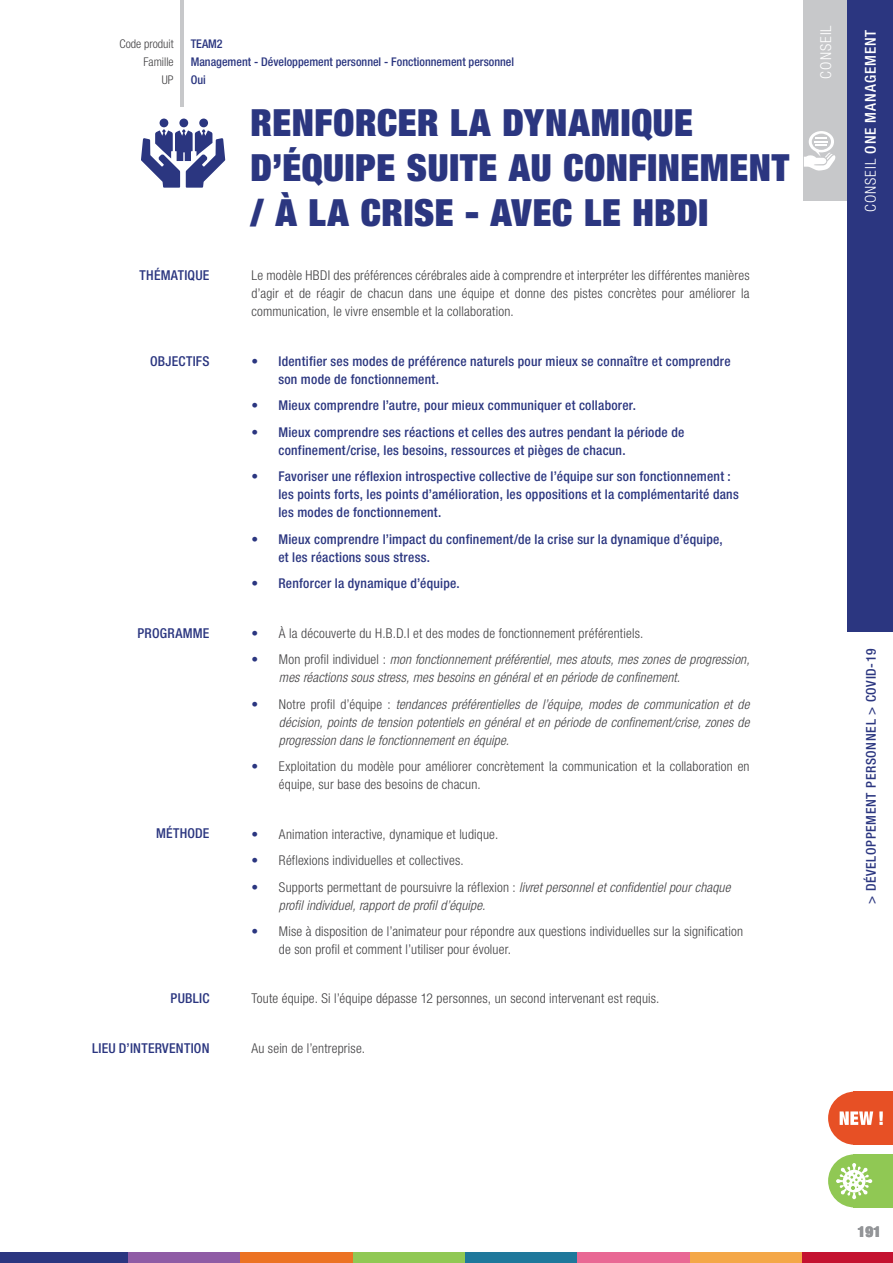
<style>
.page{position:relative;width:893px;height:1263px;background:#fff}
.page>*{position:absolute;margin:0;border:0;box-sizing:border-box;transform-origin:0 0}
.t1{font:900 expanded 37.5px/45px "Helvetica Neue";letter-spacing:.015em;color:#2b3680}
.t2{font:500 condensed 15px "Helvetica Neue";letter-spacing:.06em;color:#fff}
.t3{font:300 condensed 15px "Helvetica Neue";letter-spacing:.07em;color:#fff}
.t4{font:900 expanded 15px "Helvetica Neue";color:#939598}
.t5{font:500 condensed 13.65px "Helvetica Neue";letter-spacing:.015em;color:#2b3680}
.t6{font:300 condensed 13.5px/18px "Helvetica Neue";letter-spacing:.015em;color:#414042}
.t7{font:500 condensed 13.5px/18px "Helvetica Neue";letter-spacing:.02em;color:#2b3680}
.t8{font:italic 300 condensed 13.5px/18px "Helvetica Neue";letter-spacing:.015em;color:#414042}
.t9{font:500 condensed 13.5px "Helvetica Neue";letter-spacing:.05em;color:#2b3680}
.t10{font:500 condensed 12px "Helvetica Neue";color:#2b3680}
.t11{font:300 condensed 12px "Helvetica Neue";color:#414042}
.s1{color:#2b3680}
.s2{font-style:normal;color:#2b3680}
.s3{font-style:normal}
.s4{font-weight:300}
</style>
<div class="page">
<div style="left:689px;top:1252px;width:113px;height:11px;background:#f4a747"></div>
<div style="left:577px;top:1252px;width:112px;height:11px;background:#e96894"></div>
<div style="left:464px;top:1252px;width:113px;height:11px;background:#1f789b"></div>
<div style="left:352px;top:1252px;width:113px;height:11px;background:#90c854"></div>
<div style="left:240px;top:1252px;width:112px;height:11px;background:#ec7223"></div>
<div style="left:127px;top:1252px;width:113px;height:11px;background:#8f5ca5"></div>
<div style="left:0;top:1252px;width:128px;height:11px;background:#2b3680"></div>
<div style="left:802px;top:1252px;width:91px;height:11px;background:#c41230"></div>
<hr style="left:180px;top:0;width:4px;height:106px;background:#c7c8ca">
<div style="left:804px;top:0;width:43px;height:201px;background:#c7c8ca"></div>
<svg style="left:804px;top:131px;width:31px;height:40px"></svg>
<div style="left:847px;top:0;width:46px;height:631px;background:#2b3680"></div>
<div style="left:179px;top:119px;width:9px;height:8px;background:#2b3680;border-radius:50%"></div>
<div style="left:199px;top:119px;width:9px;height:8px;background:#2b3680;border-radius:50%"></div>
<svg style="left:141px;top:129px;width:84px;height:59px"></svg>
<div style="left:160px;top:119px;width:8px;height:8px;background:#2b3680;border-radius:50%"></div>
<div style="left:853px;top:1154px;width:40px;height:53px;background:#90c854"></div>
<div style="left:828px;top:1154px;width:53px;height:53px;background:#90c854;border-radius:50%"></div>
<svg style="left:836px;top:1163px;width:36px;height:36px"></svg>
<div style="left:853px;top:1091px;width:40px;height:54px;background:#e75025"></div>
<div style="left:828px;top:1091px;width:53px;height:54px;background:#e75025;border-radius:50%"></div>
<svg style="left:840px;top:1111px;width:43px;height:14px"></svg>
<p class="t11" style="left:120px;top:37px;width:56px">Code produit</p>
<p class="t10" style="left:191px;top:36px;width:33px">TEAM2</p>
<p class="t11" style="left:144px;top:55px;width:32px">Famille</p>
<p class="t10" style="left:191px;top:54px;width:325px">Management - Développement personnel - Fonctionnement personnel</p>
<p class="t11" style="left:162px;top:73px;width:13px">UP</p>
<p class="t10" style="left:191px;top:72px;width:17px">Oui</p>
<h1 class="t1" style="left:250px;top:100px;width:540px">RENFORCER LA DYNAMIQUE<br>D’ÉQUIPE SUITE AU CONFINEMENT / À LA CRISE - AVEC LE HBDI</h1>
<p class="t5" style="left:140px;top:267px;width:71px">THÉMATIQUE</p>
<p class="t6" style="left:251px;top:267px;width:500px;text-align:justify">Le modèle HBDI des préférences cérébrales aide à comprendre et interpréter les différentes manières d’agir et de réagir de chacun dans une équipe et donne des pistes concrètes pour améliorer la communication, le vivre ensemble et la collaboration.</p>
<p class="t5" style="left:150px;top:353px;width:61px">OBJECTIFS</p>
<p class="t7" style="left:278px;top:352px;width:454px;text-indent:-27px">• Identifier ses modes de préférence naturels pour mieux se connaître et comprendre son mode de fonctionnement.</p>
<p class="t7" style="left:251px;top:396px;width:386px">• Mieux comprendre l’autre, pour mieux communiquer et collaborer.</p>
<p class="t7" style="left:278px;top:423px;width:407px;text-indent:-27px">• Mieux comprendre ses réactions et celles des autres pendant la période de confinement/crise, les besoins, ressources et pièges de chacun.</p>
<p class="t7" style="left:278px;top:467px;width:462px;text-indent:-27px">• Favoriser une réflexion introspective collective de l’équipe sur son fonctionnement : les points forts, les points d’amélioration, les oppositions et la complémentarité dans les modes de fonctionnement.</p>
<p class="t7" style="left:278px;top:530px;width:446px;text-indent:-27px">• Mieux comprendre l’impact du confinement/de la crise sur la dynamique d’équipe, et les réactions sous stress.</p>
<p class="t7" style="left:251px;top:574px;width:210px">• Renforcer la dynamique d’équipe.</p>
<p class="t5" style="left:138px;top:624px;width:73px">PROGRAMME</p>
<p class="t6" style="left:251px;top:624px;width:393px"><span class="s1">•</span> À la découverte du H.B.D.I et des modes de fonctionnement préférentiels.</p>
<p class="t8" style="left:279px;top:650px;width:472px;text-indent:-28px"><span class="s2">•</span> <span class="s3">Mon profil individuel :</span> mon fonctionnement préférentiel, mes atouts, mes zones de progression, mes réactions sous stress, mes besoins en général et en période de confinement.</p>
<p class="t8" style="left:279px;top:695px;width:472px;text-align:justify;text-indent:-28px"><span class="s2">•</span> <span class="s3">Notre profil d’équipe :</span> tendances préférentielles de l’équipe, modes de communication et de décision, points de tension potentiels en général et en période de confinement/crise, zones de progression dans le fonctionnement en équipe.</p>
<p class="t6" style="left:279px;top:757px;width:472px;text-indent:-28px"><span class="s1">•</span> Exploitation du modèle pour améliorer concrètement la communication et la collaboration en équipe, sur base des besoins de chacun.</p>
<p class="t5" style="left:156px;top:825px;width:55px">MÉTHODE</p>
<p class="t6" style="left:251px;top:825px;width:248px"><span class="s1">•</span> Animation interactive, dynamique et ludique.</p>
<p class="t6" style="left:251px;top:851px;width:214px"><span class="s1">•</span> Réflexions individuelles et collectives.</p>
<p class="t8" style="left:279px;top:878px;width:453px;text-indent:-28px"><span class="s2">•</span> <span class="s3">Supports permettant de poursuivre la réflexion :</span> livret personnel et confidentiel pour chaque profil individuel, rapport de profil d’équipe.</p>
<p class="t6" style="left:279px;top:922px;width:466px;text-indent:-28px"><span class="s1">•</span> Mise à disposition de l’animateur pour répondre aux questions individuelles sur la signification de son profil et comment l’utiliser pour évoluer.</p>
<p class="t5" style="left:171px;top:990px;width:40px">PUBLIC</p>
<p class="t6" style="left:251px;top:989px;width:410px">Toute équipe. Si l’équipe dépasse 12 personnes, un second intervenant est requis.</p>
<p class="t5" style="left:92px;top:1040px;width:119px">LIEU D’INTERVENTION</p>
<p class="t6" style="left:251px;top:1039px;width:115px">Au sein de l’entreprise.</p>
<p class="t3" style="left:817px;top:79px;width:55px;rotate:-90deg">CONSEIL</p>
<p class="t2" style="left:862px;top:212px;width:184px;rotate:-90deg"><span class="s4">CONSEIL</span> ONE MANAGEMENT</p>
<p class="t9" style="left:863px;top:904px;width:257px;rotate:-90deg">&gt; DÉVELOPPEMENT PERSONNEL &gt; COVID-19</p>
<p class="t4" style="left:858px;top:1222px;width:25px">191</p>
</div>
